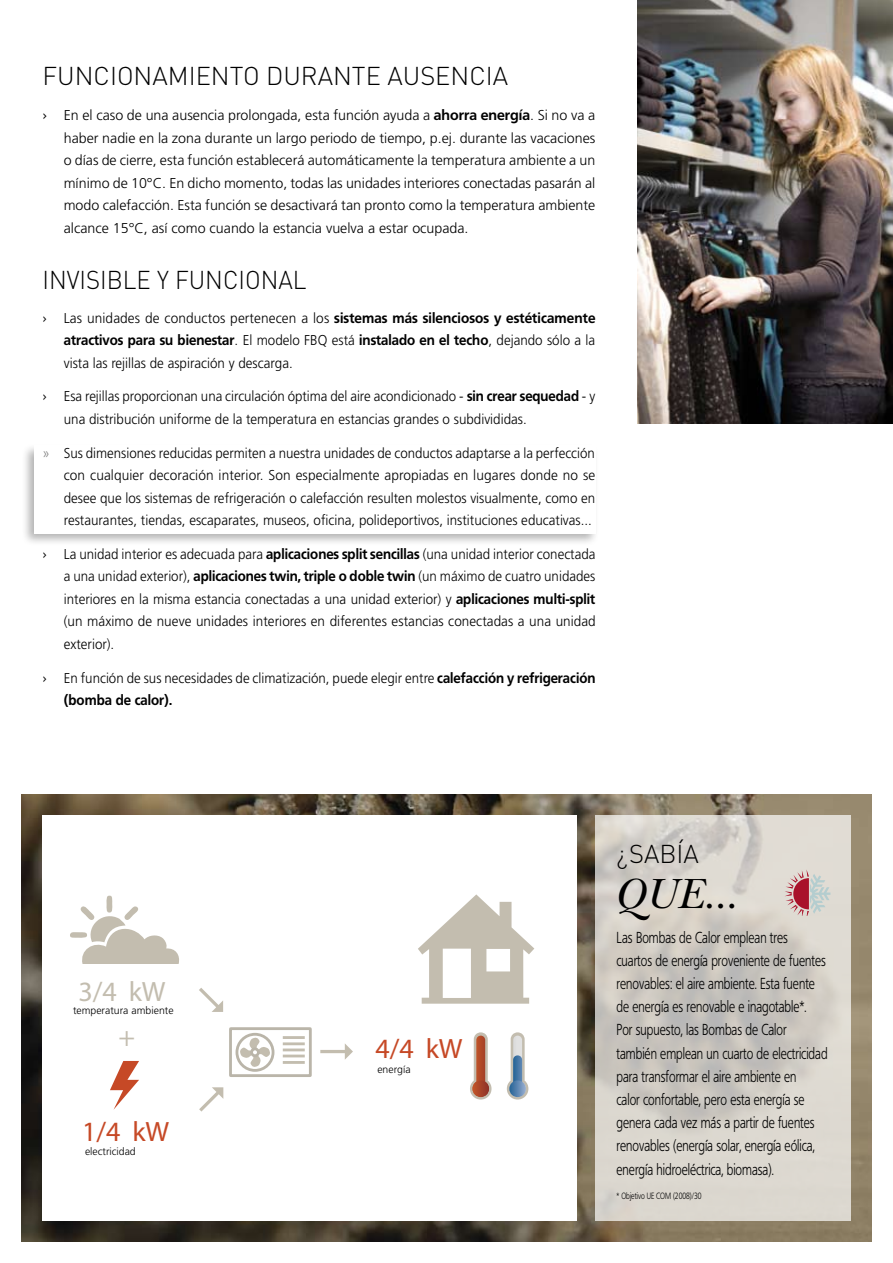
<style>
.page{position:relative;width:893px;height:1263px;background:#fff}
.page>*{position:absolute;margin:0;border:0;box-sizing:border-box;transform-origin:0 0}
.t1{font:italic 43.5px "New Baskerville ITC";color:#000}
.t2{font:28.05px "Myriad Pro";color:#c64926}
.t3{font:28.05px "Myriad Pro";color:#c3bdaf}
.t4{font:300 25.5px "DIN";color:#000}
.t5{font:300 25.5px "DIN";color:#000;scale:.94 1}
.t6{font:300 15.75px/23.1px "Frutiger BSK45";color:#000;scale:.77 1}
.t7{font:300 14.25px/22.5px "Frutiger";color:#000;scale:.93 1}
.t8{font:300 14.25px/22.5px "Frutiger";color:#000;text-align:justify;scale:.94 1}
.t9{font:300 14.25px/22.5px "Frutiger";color:#000;text-align:justify}
.t10{font:700 14.25px "Frutiger BSK65";color:#000;scale:.94 1}
.t11{font:300 14.25px "Frutiger";color:#000;scale:.96 1}
.t12{font:300 10.5px "Frutiger";color:#000}
.t13{font:300 9px "Frutiger BSK45";color:#000;scale:.77 1}
.s1{font-family:"DIN";font-weight:400}
.s2{font-family:"Frutiger BSK65";font-weight:700}
.s3{font-family:"Frutiger";font-weight:300}
.s4{color:#7c7c7c}
</style>
<div class="page">
<img style="left:638px;top:0;width:255px;height:423px">
<img style="left:21px;top:794px;width:851px;height:448px">
<svg style="left:595px;top:815px;width:255px;height:405px;background:#d3cfc7"></svg>
<div style="left:43px;top:815px;width:534px;height:405px;background:#fff"></div>
<svg style="left:70px;top:895px;width:109px;height:69px"></svg>
<svg style="left:418px;top:894px;width:116px;height:110px"></svg>
<svg style="left:507px;top:1032px;width:21px;height:67px"></svg>
<svg style="left:470px;top:1032px;width:21px;height:67px"></svg>
<svg style="left:229px;top:1027px;width:83px;height:50px"></svg>
<div style="left:252px;top:1049px;width:6px;height:7px;background:#fff;border-radius:50%"></div>
<div style="left:250px;top:1047px;width:10px;height:10px;border:3px solid #bab5a9;border-radius:50%"></div>
<svg style="left:110px;top:1061px;width:29px;height:49px"></svg>
<svg style="left:199px;top:988px;width:24px;height:24px"></svg>
<svg style="left:199px;top:1087px;width:24px;height:24px"></svg>
<svg style="left:320px;top:1044px;width:33px;height:16px"></svg>
<div style="left:21px;top:443px;width:578px;height:103px;background:#000;opacity:.3"></div>
<div style="left:34px;top:446px;width:561px;height:88px;background:#fff"></div>
<svg style="left:784px;top:869px;width:46px;height:46px;background:#ccabac"></svg>
<h3 class="t4" style="left:43px;top:58px;width:467px">FUNCIONAMIENTO DURANTE AUSENCIA</h3>
<p class="t9" style="left:64px;top:104px;width:533px;text-indent:-21px"><span class="s1">›</span> En el caso de una ausencia prolongada, esta función ayuda a <span class="s2">ahorra energía</span>. Si no va a haber nadie en la zona durante un largo periodo de tiempo, p.ej. durante las vacaciones o días de cierre, esta función establecerá automáticamente la temperatura ambiente a un mínimo de 10°C. En dicho momento, todas las unidades interiores conectadas pasarán al modo calefacción. Esta función se desactivará tan pronto como la temperatura ambiente alcance 15°C, así como cuando la estancia vuelva a estar ocupada.</p>
<h3 class="t5" style="left:43px;top:263px;width:282px">INVISIBLE Y FUNCIONAL</h3>
<p class="t11" style="left:43px;top:310px;width:577px"><span class="s1">›</span> Las unidades de conductos pertenecen a los <span class="s2">sistemas más silenciosos y estéticamente</span></p>
<p class="t10" style="left:64px;top:332px;width:567px">atractivos para su bienestar<span class="s3">. El modelo FBQ está</span> instalado en el techo<span class="s3">, dejando sólo a la</span></p>
<p class="t8" style="left:64px;top:351px;width:245px">vista las rejillas de aspiración y descarga.</p>
<p class="t7" style="left:64px;top:385px;width:573px;text-indent:-21px"><span class="s1">›</span> Esa rejillas proporcionan una circulación óptima del aire acondicionado - <span class="s2">sin crear sequedad</span> - y una distribución uniforme de la temperatura en estancias grandes o subdivididas.</p>
<p class="t7" style="left:64px;top:441px;width:573px;text-align:justify;text-indent:-21px"><span class="s4">»</span> Sus dimensiones reducidas permiten a nuestra unidades de conductos adaptarse a la perfección con cualquier decoración interior. Son especialmente apropiadas en lugares donde no se desee que los sistemas de refrigeración o calefacción resulten molestos visualmente, como en restaurantes, tiendas, escaparates, museos, oficina, polideportivos, instituciones educativas...</p>
<p class="t8" style="left:64px;top:543px;width:567px;text-indent:-21px"><span class="s1">›</span> La unidad interior es adecuada para <span class="s2">aplicaciones split sencillas</span> (una unidad interior conectada a una unidad exterior), <span class="s2">aplicaciones twin, triple o doble twin</span> (un máximo de cuatro unidades interiores en la misma estancia conectadas a una unidad exterior) y <span class="s2">aplicaciones multi-split </span>(un máximo de nueve unidades interiores en diferentes estancias conectadas a una unidad exterior).</p>
<p class="t8" style="left:43px;top:666px;width:590px"><span class="s1">›</span> En función de sus necesidades de climatización, puede elegir entre <span class="s2">calefacción y refrigeración</span></p>
<p class="t10" style="left:64px;top:692px;width:117px">(bomba de calor).</p>
<h2 class="t3" style="left:79px;top:974px;width:89px">3/4 kW</h2>
<p class="t12" style="left:73px;top:1005px;width:102px">temperatura ambiente</p>
<h2 class="t3" style="left:118px;top:1019px;width:18px">+</h2>
<h2 class="t2" style="left:82px;top:1115px;width:89px">1/4 kW</h2>
<p class="t12" style="left:85px;top:1145px;width:52px">electricidad</p>
<h2 class="t2" style="left:375px;top:1031px;width:89px">4/4 kW</h2>
<p class="t12" style="left:377px;top:1064px;width:35px">energía</p>
<h3 class="t4" style="left:617px;top:836px;width:84px">¿SABÍA</h3>
<h1 class="t1" style="left:617px;top:869px;width:125px">QUE…</h1>
<p class="t6" style="left:617px;top:926px;width:276px">Las Bombas de Calor emplean tres<br>cuartos de energía proveniente de fuentes renovables: el aire ambiente. Esta fuente de energía es renovable e inagotable*.<br>Por supuesto, las Bombas de Calor también emplean un cuarto de electricidad para transformar el aire ambiente en<br>calor confortable, pero esta energía se genera cada vez más a partir de fuentes renovables (energía solar, energía eólica, energía hidroeléctrica, biomasa).</p>
<p class="t13" style="left:617px;top:1191px;width:112px">* Objetivo UE COM (2008)/30</p>
</div>
